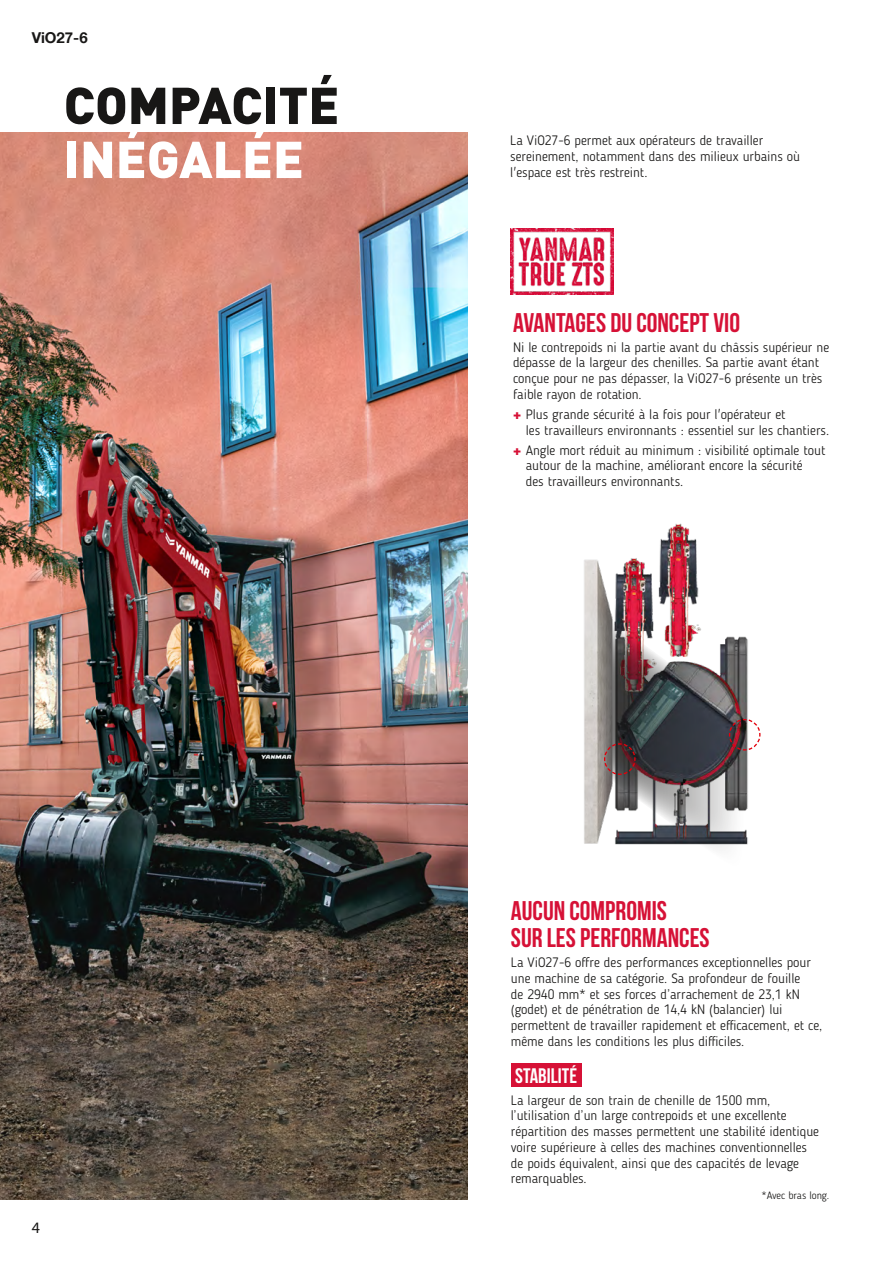
<style>
.page{position:relative;width:893px;height:1263px;background:#fff}
.page>*{position:absolute;margin:0;border:0;box-sizing:border-box;transform-origin:0 0}
.t1{font:900 51px "DINOT";color:#181716}
.t2{font:900 51px "DINOT";color:#fff}
.t3{font:700 27px/27px "Bebas Neue";color:#d61136}
.t4{font:700 21px "Bebas Neue";color:#fff}
.t5{font:15.9px "Myriad Pro";color:#181716}
.t6{font:700 15px "Helvetica Neue LT Com";color:#181716}
.t7{font:300 13.5px/15.8px "Blogger Sans";color:#181716}
.t8{font:300 10.5px "Blogger Sans";color:#181716}
.s1{font-family:"Helvetica Neue LT Com";font-weight:900;color:#d61136}
</style>
<div class="page">
<img style="left:0;top:133px;width:468px;height:1066px">
<img style="left:615px;top:523px;width:84px;height:83px">
<img style="left:584px;top:559px;width:26px;height:285px">
<img style="left:592px;top:606px;width:169px;height:244px">
<div style="left:511px;top:1063px;width:70px;height:24px;background:#d61136"></div>
<img style="left:511px;top:228px;width:102px;height:66px">
<p class="t6" style="left:32px;top:28px;width:57px">ViO27-6</p>
<h1 class="t1" style="left:64px;top:71px;width:277px">COMPACITÉ</h1>
<h1 class="t2" style="left:64px;top:125px;width:242px">INÉGALÉE</h1>
<p class="t5" style="left:32px;top:1218px;width:10px">4</p>
<p class="t7" style="left:510px;top:133px;width:291px">La ViO27-6 permet aux opérateurs de travailler sereinement, notamment dans des milieux urbains où l'espace est très restreint.</p>
<h2 class="t3" style="left:513px;top:308px;width:229px">AVANTAGES DU CONCEPT ViO</h2>
<p class="t7" style="left:513px;top:339px;width:318px">Ni le contrepoids ni la partie avant du châssis supérieur ne dépasse de la largeur des chenilles. Sa partie avant étant conçue pour ne pas dépasser, la ViO27-6 présente un très faible rayon de rotation.</p>
<p class="t7" style="left:526px;top:406px;width:305px;text-indent:-13px"><span class="s1">+</span> Plus grande sécurité à la fois pour l'opérateur et<br>les travailleurs environnants : essentiel sur les chantiers.</p>
<p class="t7" style="left:526px;top:442px;width:301px;text-indent:-13px"><span class="s1">+</span> Angle mort réduit au minimum : visibilité optimale tout autour de la machine, améliorant encore la sécurité<br>des travailleurs environnants.</p>
<h2 class="t3" style="left:511px;top:897px;width:200px">AUCUN COMPROMIS<br>SUR LES PERFORMANCES</h2>
<p class="t7" style="left:511px;top:954px;width:313px">La ViO27-6 offre des performances exceptionnelles pour une machine de sa catégorie. Sa profondeur de fouille<br>de 2940 mm* et ses forces d’arrachement de 23,1 kN (godet) et de pénétration de 14,4 kN (balancier) lui permettent de travailler rapidement et efficacement, et ce, même dans les conditions les plus difficiles.</p>
<h3 class="t4" style="left:515px;top:1064px;width:63px">STABILITé</h3>
<p class="t7" style="left:511px;top:1092px;width:310px">La largeur de son train de chenille de 1500 mm, l’utilisation d’un large contrepoids et une excellente répartition des masses permettent une stabilité identique voire supérieure à celles des machines conventionnelles de poids équivalent, ainsi que des capacités de levage remarquables.</p>
<p class="t8" style="left:761px;top:1189px;width:69px">*Avec bras long.</p>
</div>
